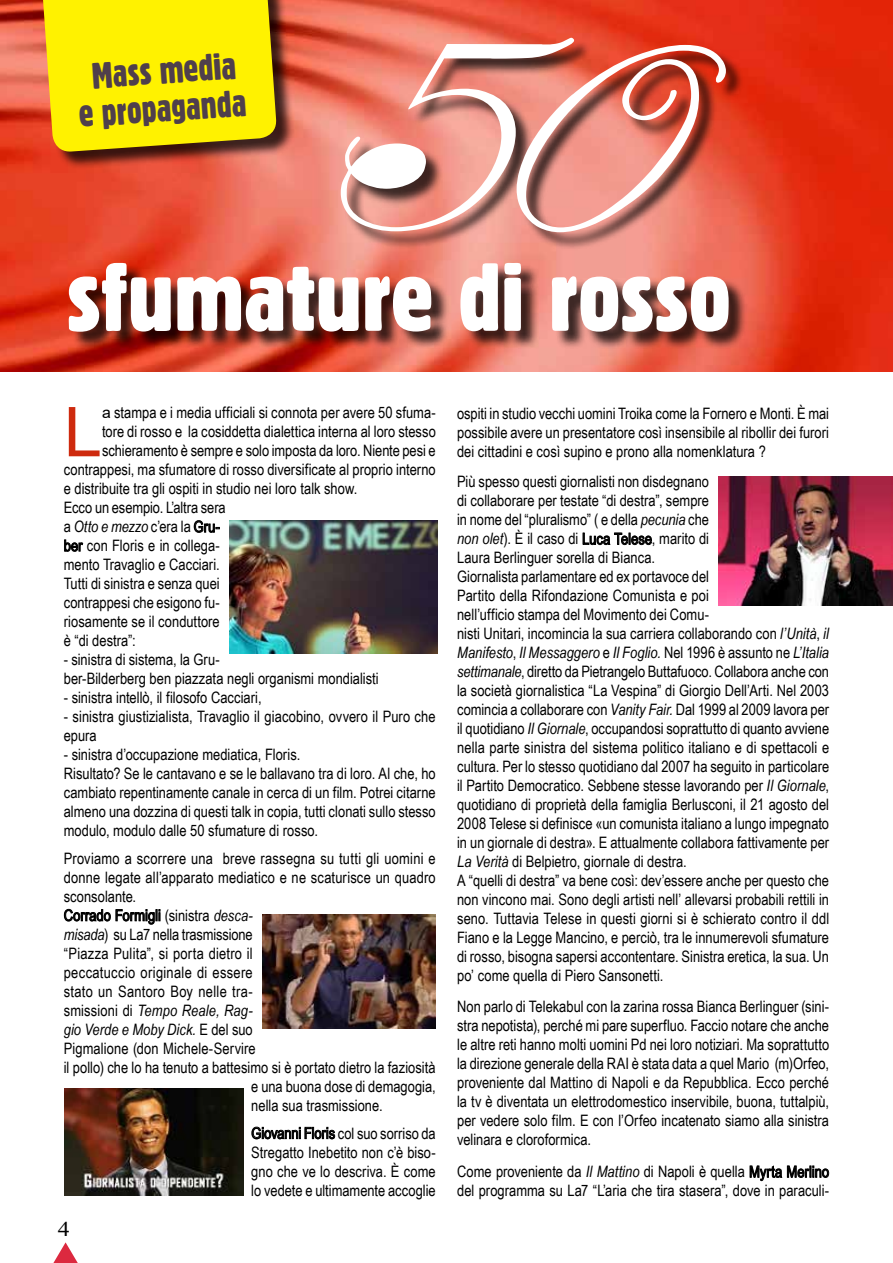
<style>
.page{position:relative;width:893px;height:1263px;background:#fff}
.page>*{position:absolute;margin:0;border:0;box-sizing:border-box;transform-origin:0 0}
.t1{font:240.45px "Campaign";color:#fff;scale:1.13 1}
.t2{font:93px "Gothic 821 Condensed BT";letter-spacing:-.01em;color:#fff;scale:1.13 1}
.t3{font:68.85px "Arial";color:#ce2a0e}
.t4{font:36px/37.5px "Gothic 821 Condensed BT";color:#4f3f4c;text-align:center}
.t5{font:20.7px "Times New Roman";color:#000;scale:1.16 1}
.t6{font:15.75px/19px "Arial Narrow";color:#000}
.t7{font:15.75px "Arial Narrow";letter-spacing:.02em;color:#000}
.t8{font:italic 15.75px "Arial Narrow";letter-spacing:.005em;color:#000}
.s1{font-family:"Arial"}
.s2{font-style:italic}
.s3{font-style:normal}
</style>
<div class="page">
<img style="left:0;top:0;width:893px;height:372px">
<svg style="left:53px;top:1242px;width:25px;height:21px"></svg>
<div style="left:71px;top:265px;width:676px;height:85px;background:#000;opacity:.75"></div>
<div style="left:43px;top:0;width:252px;height:170px;background:#000;opacity:.75"></div>
<svg style="left:39px;top:0;width:238px;height:153px;background:#f1dd04"></svg>
<svg style="left:194px;top:520px;width:26px;height:13px"></svg>
<svg style="left:64px;top:539px;width:19px;height:13px"></svg>
<svg style="left:64px;top:909px;width:96px;height:16px"></svg>
<svg style="left:251px;top:1126px;width:84px;height:14px"></svg>
<svg style="left:582px;top:532px;width:70px;height:13px"></svg>
<svg style="left:749px;top:1165px;width:80px;height:16px"></svg>
<div style="left:343px;top:40px;width:402px;height:211px;background:#000;opacity:.75"></div>
<img style="left:230px;top:521px;width:207px;height:132px">
<img style="left:262px;top:914px;width:174px;height:114px">
<img style="left:64px;top:1088px;width:179px;height:108px">
<img style="left:718px;top:477px;width:175px;height:128px">
<h3 class="t4" style="left:75px;top:58px;width:170px;rotate:-4deg">Mass media e propaganda</h3>
<h1 class="t1" style="left:276px;top:-6px;width:312px">50</h1>
<h2 class="t2" style="left:66px;top:241px;width:590px">sfumature di rosso</h2>
<h3 class="t3" style="left:64px;top:385px;width:40px">L</h3>
<p class="t6" style="left:102px;top:403px;width:335px"><span class="s1">a</span> stampa e i media ufficiali si connota per avere 50 sfuma-</p>
<p class="t6" style="left:102px;top:422px;width:335px">tore di rosso e la cosiddetta dialettica interna al loro stesso</p>
<p class="t6" style="left:102px;top:441px;width:335px">schieramento è sempre e solo imposta da loro. Niente pesi e</p>
<p class="t6" style="left:64px;top:460px;width:373px">contrappesi, ma sfumatore di rosso diversificate al proprio interno</p>
<p class="t6" style="left:64px;top:479px;width:295px">e distribuite tra gli ospiti in studio nei loro talk show.</p>
<p class="t6" style="left:64px;top:498px;width:164px">Ecco un esempio. L’altra sera</p>
<p class="t6" style="left:64px;top:516px;width:158px">a <span class="s2">Otto e mezzo</span> c’era la Gru-</p>
<p class="t6" style="left:64px;top:535px;width:158px">ber con Floris e in collega-</p>
<p class="t6" style="left:64px;top:554px;width:158px">mento Travaglio e Cacciari.</p>
<p class="t6" style="left:64px;top:573px;width:157px">Tutti di sinistra e senza quei</p>
<p class="t6" style="left:64px;top:592px;width:158px">contrappesi che esigono fu-</p>
<p class="t6" style="left:64px;top:611px;width:158px">riosamente se il conduttore</p>
<p class="t6" style="left:64px;top:630px;width:73px">è “di destra”:</p>
<p class="t6" style="left:64px;top:649px;width:316px">- sinistra di sistema, la Gru-<br>ber-Bilderberg ben piazzata negli organismi mondialisti</p>
<p class="t6" style="left:64px;top:687px;width:199px">- sinistra intellò, il filosofo Cacciari,</p>
<p class="t6" style="left:64px;top:706px;width:373px">- sinistra giustizialista, Travaglio il giacobino, ovvero il Puro che epura</p>
<p class="t6" style="left:64px;top:744px;width:374px">- sinistra d’occupazione mediatica, Floris.<br>Risultato? Se le cantavano e se le ballavano tra di loro. Al che, ho cambiato repentinamente canale in cerca di un film. Potrei citarne almeno una dozzina di questi talk in copia, tutti clonati sullo stesso modulo, modulo dalle 50 sfumature di rosso.</p>
<p class="t6" style="left:64px;top:848px;width:373px">Proviamo a scorrere una breve rassegna su tutti gli uomini e</p>
<p class="t6" style="left:64px;top:867px;width:373px">donne legate all’apparato mediatico e ne scaturisce un quadro</p>
<p class="t6" style="left:64px;top:886px;width:74px">sconsolante.</p>
<p class="t6" style="left:64px;top:905px;width:191px">Corrado Formigli (sinistra <span class="s2">desca-</span></p>
<p class="t6" style="left:64px;top:924px;width:190px"><span class="s2">misada</span>) su La7 nella trasmissione</p>
<p class="t6" style="left:64px;top:943px;width:190px">“Piazza Pulita”, si porta dietro il</p>
<p class="t7" style="left:64px;top:961px;width:191px">peccatuccio originale di essere</p>
<p class="t7" style="left:64px;top:980px;width:191px">stato un Santoro Boy nelle tra-</p>
<p class="t8" style="left:64px;top:999px;width:191px"><span class="s3">smissioni di</span> Tempo Reale, Rag-</p>
<p class="t8" style="left:64px;top:1018px;width:191px">gio Verde e Moby Dick. <span class="s3">E del suo</span></p>
<p class="t6" style="left:64px;top:1038px;width:193px">Pigmalione (don Michele-Servire</p>
<p class="t6" style="left:64px;top:1057px;width:373px">il pollo) che lo ha tenuto a battesimo si è portato dietro la faziosità</p>
<p class="t6" style="left:251px;top:1076px;width:186px">e una buona dose di demagogia,</p>
<p class="t6" style="left:251px;top:1095px;width:133px">nella sua trasmissione.</p>
<p class="t6" style="left:251px;top:1123px;width:186px;text-align:justify">Giovanni Floris col suo sorriso da Stregatto Inebetito non c’è biso&shy;gno che ve lo descriva. È come lo vedete e ultimamente accoglie</p>
<h3 class="t5" style="left:58px;top:1214px;width:12px">4</h3>
<p class="t6" style="left:457px;top:403px;width:373px;text-align:justify">ospiti in studio vecchi uomini Troika come la Fornero e Monti. È mai possibile avere un presentatore così insensibile al ribollir dei furori dei cittadini e così supino e prono alla nomenklatura ?</p>
<p class="t6" style="left:457px;top:472px;width:374px">Più spesso questi giornalisti non disdegnano<br>di collaborare per testate “di destra”, sempre<br>in nome del “pluralismo” ( e della <span class="s2">pecunia</span> che<br><span class="s2">non olet</span>). È il caso di Luca Telese, marito di<br>Laura Berlinguer sorella di Bianca.<br>Giornalista parlamentare ed ex portavoce del<br>Partito della Rifondazione Comunista e poi<br>nell’ufficio stampa del Movimento dei Comu-<br>nisti Unitari, incomincia la sua carriera collaborando con <span class="s2">l’Unità</span>, <span class="s2">il Manifesto</span>, <span class="s2">Il Messaggero</span> e <span class="s2">Il Foglio.</span> Nel 1996 è assunto ne <span class="s2">L’Italia settimanale</span>, diretto da Pietrangelo Buttafuoco. Collabora anche con la società giornalistica “La Vespina” di Giorgio Dell’Arti. Nel 2003 comincia a collaborare con <span class="s2">Vanity Fair.</span> Dal 1999 al 2009 lavora per il quotidiano <span class="s2">Il Giornale</span>, occupandosi soprattutto di quanto avviene nella parte sinistra del sistema politico italiano e di spettacoli e cultura. Per lo stesso quotidiano dal 2007 ha seguito in particolare il Partito Democratico. Sebbene stesse lavorando per <span class="s2">Il Giornale</span>, quotidiano di proprietà della famiglia Berlusconi, il 21 agosto del 2008 Telese si definisce «un comunista italiano a lungo impegnato in un giornale di destra». E attualmente collabora fattivamente per <span class="s2">La Verità</span> di Belpietro, giornale di destra.<br>A “quelli di destra” va bene così: dev’essere anche per questo che non vincono mai. Sono degli artisti nell’ allevarsi probabili rettili in seno. Tuttavia Telese in questi giorni si è schierato contro il ddl Fiano e la Legge Mancino, e perciò, tra le innumerevoli sfumature di rosso, bisogna sapersi accontentare. Sinistra eretica, la sua. Un po’ come quella di Piero Sansonetti.</p>
<p class="t6" style="left:457px;top:996px;width:374px;text-align:justify">Non parlo di Telekabul con la zarina rossa Bianca Berlinguer (sini&shy;stra nepotista), perché mi pare superfluo. Faccio notare che anche le altre reti hanno molti uomini Pd nei loro notiziari. Ma soprattutto la direzione generale della RAI è stata data a quel Mario (m)Orfeo, proveniente dal Mattino di Napoli e da Repubblica. Ecco perché la tv è diventata un elettrodomestico inservibile, buona, tuttalpiù, per vedere solo film. E con l’Orfeo incatenato siamo alla sinistra velinara e cloroformica.</p>
<p class="t6" style="left:457px;top:1162px;width:374px">Come proveniente da <span class="s2">Il Mattino</span> di Napoli è quella Myrta Merlino del programma su La7 “L’aria che tira stasera”, dove in paraculi-</p>
</div>
